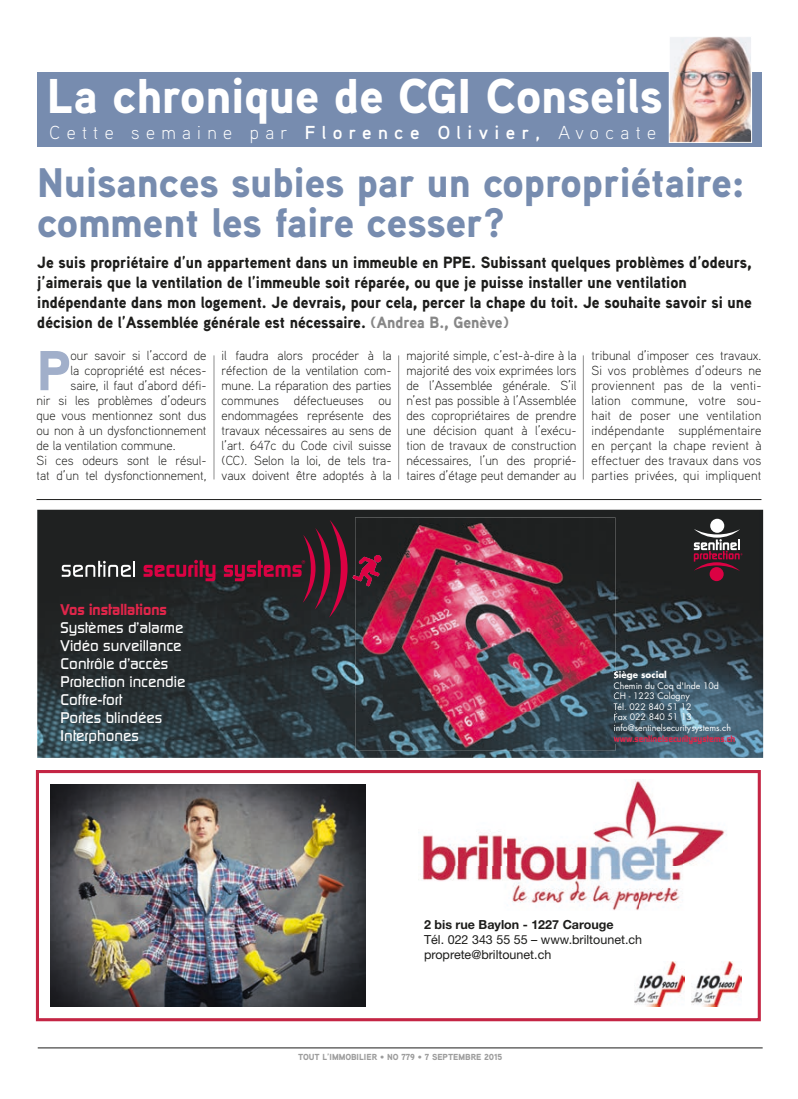
<style>
.page{position:relative;width:798px;height:1099px;background:#fff}
.page>*{position:absolute;margin:0;border:0;box-sizing:border-box;transform-origin:0 0}
.t1{font:900 56.12px "Aaux Pro";color:#a1afca}
.t2{font:900 48.75px "Aaux Pro";color:#fff}
.t3{font:900 41.25px/40px "Aaux Pro";color:#778caf}
.t4{font:300 18.75px "Aaux Pro";letter-spacing:.34em;color:#fff}
.t5{font:900 16.25px/20px "Aaux Pro";color:#1d1d1b;scale:.96 1}
.t6{font:500 15px/18px "Digital";color:#fff}
.t7{font:700 15px "Digital";color:#de264a}
.t8{font:300 13.12px/15px "Aaux Pro";color:#1d1d1b;text-align:justify}
.t9{font:12.5px/15px "Helvetica Neue";color:#1d1d1b}
.t10{font:700 12.5px "Helvetica Neue";color:#1d1d1b}
.t11{font:8.75px/10.5px "Futura";color:#fff}
.t12{font:900 8.75px "Aaux Pro";color:#9d9d9d}
.t13{font:700 8.75px "Digital";color:#de264a}
.t14{font:700 8.75px "Futura";color:#fff}
.s1{font-weight:700}
.s2{color:#878787}
</style>
<div class="page">
<hr style="left:36px;top:499px;width:725px;height:1px;background:#1d1d1b">
<hr style="left:38px;top:1047px;width:724px;height:1px;background:#1d1d1b">
<hr style="left:213px;top:355px;width:1px;height:124px;background:#8e8e8e">
<hr style="left:398px;top:355px;width:1px;height:124px;background:#8e8e8e">
<hr style="left:582px;top:355px;width:1px;height:124px;background:#8e8e8e">
<img style="left:37px;top:509px;width:725px;height:249px">
<svg style="left:62px;top:561px;width:73px;height:16px"></svg>
<svg style="left:143px;top:560px;width:72px;height:21px;background:#67152e"></svg>
<div style="left:709px;top:567px;width:14px;height:14px;background:#db0143;border-radius:50%"></div>
<div style="left:710px;top:519px;width:14px;height:14px;background:#fff;border-radius:50%"></div>
<svg style="left:693px;top:529px;width:49px;height:42px;background:#66454f"></svg>
<img style="left:355px;top:517px;width:260px;height:233px">
<svg style="left:224px;top:520px;width:157px;height:97px;background:#372028"></svg>
<img style="left:355px;top:557px;width:24px;height:29px">
<svg style="left:613px;top:671px;width:2px;height:72px"></svg>
<div style="left:36px;top:72px;width:725px;height:75px;background:#778caf"></div>
<img style="left:670px;top:38px;width:79px;height:103px">
<div style="left:668px;top:36px;width:83px;height:107px;border:1px solid #fff"></div>
<div style="left:36px;top:770px;width:724px;height:251px;border:3px solid #c42544"></div>
<img style="left:422px;top:779px;width:305px;height:131px">
<img style="left:634px;top:961px;width:50px;height:45px">
<img style="left:691px;top:961px;width:50px;height:45px">
<img style="left:51px;top:784px;width:314px;height:222px">
<h2 class="t2" style="left:47px;top:65px;width:617px">La chronique de CGI Conseils</h2>
<h3 class="t4" style="left:50px;top:121px;width:607px">Cette semaine par <span class="s1">Florence Olivier,</span> Avocate</h3>
<h3 class="t3" style="left:37px;top:161px;width:708px">Nuisances subies par un copropriétaire: comment les faire cesser?</h3>
<p class="t5" style="left:37px;top:251px;width:745px">Je suis propriétaire d’un appartement dans un immeuble en PPE. Subissant quelques problèmes d’odeurs, j’aimerais que la ventilation de l’immeuble soit réparée, ou que je puisse installer une ventilation indépendante dans mon logement. Je devrais, pour cela, percer la chape du toit. Je souhaite savoir si une décision de l’Assemblée générale est nécessaire. <span class="s2">(Andrea B., Genève)</span></p>
<h1 class="t1" style="left:36px;top:334px;width:36px">P</h1>
<p class="t8" style="left:70px;top:348px;width:137px">our savoir si l’accord de</p>
<p class="t8" style="left:70px;top:363px;width:137px">la copropriété est néces-</p>
<p class="t8" style="left:70px;top:378px;width:137px">saire, il faut d’abord défi-</p>
<p class="t8" style="left:37px;top:393px;width:171px">nir si les problèmes d’odeurs</p>
<p class="t8" style="left:37px;top:408px;width:171px">que vous mentionnez sont dus</p>
<p class="t8" style="left:37px;top:423px;width:171px">ou non à un dysfonctionnement</p>
<p class="t8" style="left:37px;top:438px;width:140px">de la ventilation commune.</p>
<p class="t8" style="left:37px;top:453px;width:171px">Si ces odeurs sont le résul-</p>
<p class="t8" style="left:37px;top:468px;width:171px">tat d’un tel dysfonctionnement,</p>
<p class="t8" style="left:221px;top:348px;width:171px">il faudra alors procéder à la réfection de la ventilation com&shy;mune. La réparation des parties communes défectueuses ou endommagées représente des travaux nécessaires au sens de l’art. 647c du Code civil suisse (CC). Selon la loi, de tels tra&shy;vaux doivent être adoptés à la</p>
<p class="t8" style="left:406px;top:348px;width:171px">majorité simple, c’est-à-dire à la majorité des voix exprimées lors de l’Assemblée générale. S’il n’est pas possible à l’Assemblée des copropriétaires de prendre une décision quant à l’exécu&shy;tion de travaux de construction nécessaires, l’un des proprié&shy;taires d’étage peut demander au</p>
<p class="t8" style="left:591px;top:348px;width:171px">tribunal d’imposer ces travaux.<br>Si vos problèmes d’odeurs ne proviennent pas de la venti&shy;lation commune, votre sou&shy;hait de poser une ventilation indépendante supplémentaire en perçant la chape revient à effectuer des travaux dans vos parties privées, qui impliquent</p>
<p class="t7" style="left:61px;top:600px;width:108px">Vos installations</p>
<p class="t6" style="left:61px;top:618px;width:126px">Systèmes d'alarme<br>Vidéo surveillance<br>Contrôle d'accès<br>Protection incendie<br>Coffre-fort<br>Portes blindées<br>Interphones</p>
<p class="t14" style="left:613px;top:669px;width:55px">Siège social</p>
<p class="t11" style="left:613px;top:680px;width:119px">Chemin du Coq d'Inde 10d<br>CH - 1223 Cologny<br>Tél. 022 840 51 12<br>Fax 022 840 51 13 info@sentinelsecuritysystems.ch</p>
<p class="t13" style="left:613px;top:733px;width:123px">www.sentinelsecuritysystems.ch</p>
<p class="t10" style="left:424px;top:916px;width:191px">2 bis rue Baylon - 1227 Carouge</p>
<p class="t9" style="left:424px;top:931px;width:219px">Tél. 022 343 55 55 – www.briltounet.ch proprete@briltounet.ch</p>
<p class="t12" style="left:298px;top:1051px;width:206px">TOUT L’IMMOBILIER • NO 779 • 7 SEPTEMBRE 2015</p>
</div>
